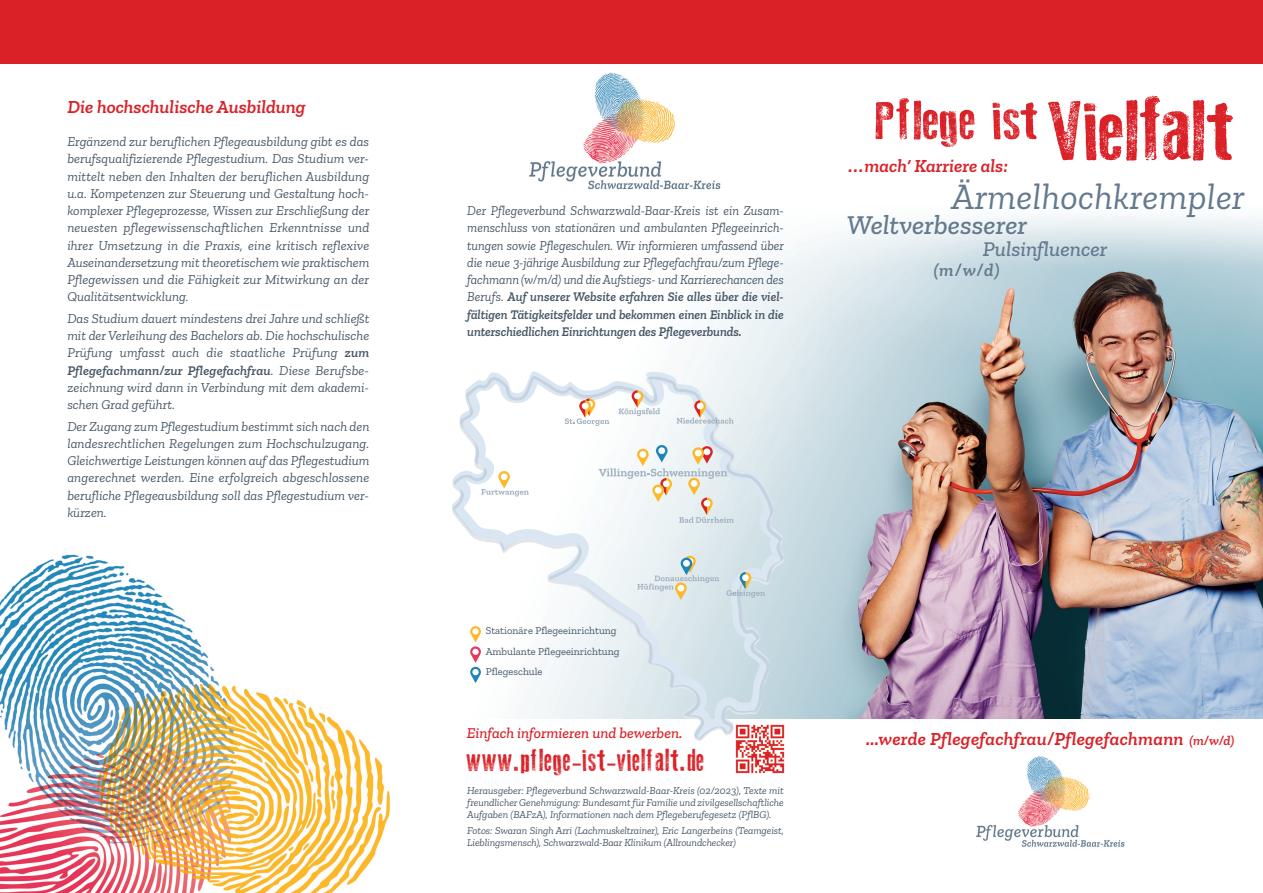
<style>
.page{position:relative;width:1263px;height:893px;background:#fff}
.page>*{position:absolute;margin:0;border:0;box-sizing:border-box;transform-origin:0 0}
.t1{font:82.8px "Old Press";letter-spacing:-.005em;color:#da2128;scale:1.22 1}
.t2{font:53.25px "Old Press";letter-spacing:-.005em;color:#da2128;scale:1.22 1}
.t3{font:italic 37.05px "Zilla Slab";letter-spacing:.01em;color:#64798d}
.t4{font:30.75px "Old Press";letter-spacing:.025em;color:#da2128}
.t5{font:italic 500 27.75px "Zilla Slab";color:#64798d}
.t6{font:italic 500 21.3px "Zilla Slab";color:#64798d}
.t7{font:italic 600 18.75px "Zilla Slab";color:#da2128}
.t8{font:italic 600 18px "Zilla Slab";color:#64798d}
.t9{font:italic 500 15.3px "Zilla Slab";color:#da2128}
.t10{font:italic 13.5px/17.2px "Zilla Slab";color:#485868;text-align:justify}
.t11{font:italic 13.5px/17.2px "Zilla Slab";color:#485868;text-align:justify;scale:.95 1}
.t12{font:italic 10.5px/12px "Zilla Slab";letter-spacing:-.01em;color:#485868;text-align:justify}
.t13{font:10.5px "Zilla Slab";color:#485868}
.s1{font-weight:600}
.s2{font-size:57.3px}
.s3{font-size:89.25px}
.s4{font-size:13.5px}
</style>
<div class="page">
<img style="left:529px;top:174px;width:734px;height:545px">
<svg style="left:452px;top:376px;width:332px;height:363px"></svg>
<svg style="left:481px;top:471px;width:48px;height:26px"></svg>
<svg style="left:619px;top:390px;width:41px;height:26px"></svg>
<svg style="left:565px;top:398px;width:44px;height:28px"></svg>
<svg style="left:677px;top:400px;width:57px;height:24px"></svg>
<svg style="left:726px;top:572px;width:39px;height:26px"></svg>
<div style="left:742px;top:574px;width:7px;height:7px;background:#fff;border-radius:50%"></div>
<svg style="left:599px;top:445px;width:135px;height:78px"></svg>
<div style="left:695px;top:450px;width:7px;height:6px;background:#fff;border-radius:50%"></div>
<div style="left:634px;top:393px;width:7px;height:6px;background:#fff;border-radius:50%"></div>
<svg style="left:637px;top:556px;width:82px;height:44px;background:#dae3e3"></svg>
<div style="left:0;top:0;width:1263px;height:64px;background:#da2128"></div>
<img style="left:530px;top:72px;width:190px;height:119px">
<img style="left:734px;top:724px;width:51px;height:50px">
<img style="left:976px;top:756px;width:148px;height:91px">
<svg style="left:470px;top:626px;width:11px;height:57px"></svg>
<div style="left:472px;top:669px;width:7px;height:6px;background:#fff;border-radius:50%"></div>
<img style="left:0;top:554px;width:390px;height:339px">
<p class="t7" style="left:67px;top:95px;width:240px">Die hochschulische Ausbildung</p>
<p class="t10" style="left:67px;top:133px;width:304px">Ergänzend zur beruflichen Pflegeausbildung gibt es das berufsqualifizierende Pflegestudium. Das Studium ver&shy;mittelt neben den Inhalten der beruflichen Ausbildung u.a. Kompetenzen zur Steuerung und Gestaltung hoch&shy;komplexer Pflegeprozesse, Wissen zur Erschließung der neuesten pflegewissenschaftlichen Erkenntnisse und ihrer Umsetzung in die Praxis, eine kritisch reflexive Auseinandersetzung mit theoretischem wie praktischem Pflege wissen und die Fähigkeit zur Mitwirkung an der Qua li täts entwicklung.</p>
<p class="t10" style="left:67px;top:309px;width:303px">Das Studium dauert mindestens drei Jahre und schließt mit der Verleihung des Bachelors ab. Die hochschulische Prüfung umfasst auch die staatliche Prüfung <span class="s1">zum Pflegefachmann/zur Pflegefachfrau</span>. Diese Berufsbe - zeichnung wird dann in Verbindung mit dem akademi&shy;schen Grad geführt.</p>
<p class="t10" style="left:67px;top:417px;width:304px">Der Zugang zum Pflegestudium bestimmt sich nach den landesrechtlichen Regelungen zum Hochschulzugang.<br>Gleichwertige Leistungen können auf das Pflegestudium angerechnet werden. Eine erfolgreich abgeschlossene berufliche Pflegeausbildung soll das Pflegestudium ver&shy;kürzen.</p>
<p class="t11" style="left:467px;top:202px;width:335px">Der Pflegeverbund Schwarzwald-Baar-Kreis ist ein Zusam&shy;men schluss von stationären und ambulanten Pflege einrich&shy;tungen sowie Pflegeschulen. Wir informieren umfas send über die neue 3-jährige Ausbildung zur Pflegefachfrau/zum Pflege&shy;fachmann (w/m/d) und die Aufstiegs- und Karrierechancen des Berufs. <span class="s1">Auf unserer Website erfahren Sie alles über die viel - fältigen Tätigkeitsfelder und bekommen einen Einblick in die unterschiedlichen Einrichtungen des Pflegeverbunds.</span></p>
<p class="t2" style="left:875px;top:101px;width:136px">P<span class="s2">f</span>lege ist</p>
<p class="t1" style="left:1048px;top:100px;width:155px">Viel<span class="s3">f</span>alt</p>
<p class="t7" style="left:848px;top:154px;width:161px">...mach‘ Karriere als:</p>
<p class="t3" style="left:951px;top:174px;width:295px">Ärmelhochkrempler</p>
<p class="t5" style="left:847px;top:208px;width:182px">Weltverbesserer</p>
<p class="t6" style="left:983px;top:236px;width:126px">Pulsinfluencer</p>
<p class="t8" style="left:934px;top:259px;width:67px">(m/w/d)</p>
<p class="t13" style="left:486px;top:624px;width:132px">Stationäre Pflegeeinrichtung</p>
<p class="t13" style="left:486px;top:645px;width:135px">Ambulante Pflegeeinrichtung</p>
<p class="t13" style="left:486px;top:665px;width:58px">Pflegeschule</p>
<p class="t9" style="left:467px;top:724px;width:217px">Einfach informieren und bewerben.</p>
<p class="t4" style="left:467px;top:748px;width:240px">www.pflege-ist-vielfalt.de</p>
<p class="t12" style="left:467px;top:784px;width:318px">Herausgeber: Pflegeverbund Schwarzwald-Baar-Kreis (02/2023), Texte mit freundlicher Genehmigung: Bundesamt für Familie und zivilgesellschaftliche Aufgaben (BAFzA), Informationen nach dem Pflegeberufegesetz (PflBG).</p>
<p class="t12" style="left:467px;top:824px;width:318px">Fotos: Swaran Singh Arri (Lachmuskeltrainer), Eric Langerbeins (Teamgeist,<br>Lieblingsmensch), Schwarzwald-Baar Klinikum (Allroundchecker)</p>
<p class="t7" style="left:866px;top:727px;width:370px">...werde Pflegefachfrau/Pflegefachmann <span class="s4">(m/w/d)</span></p>
</div>
